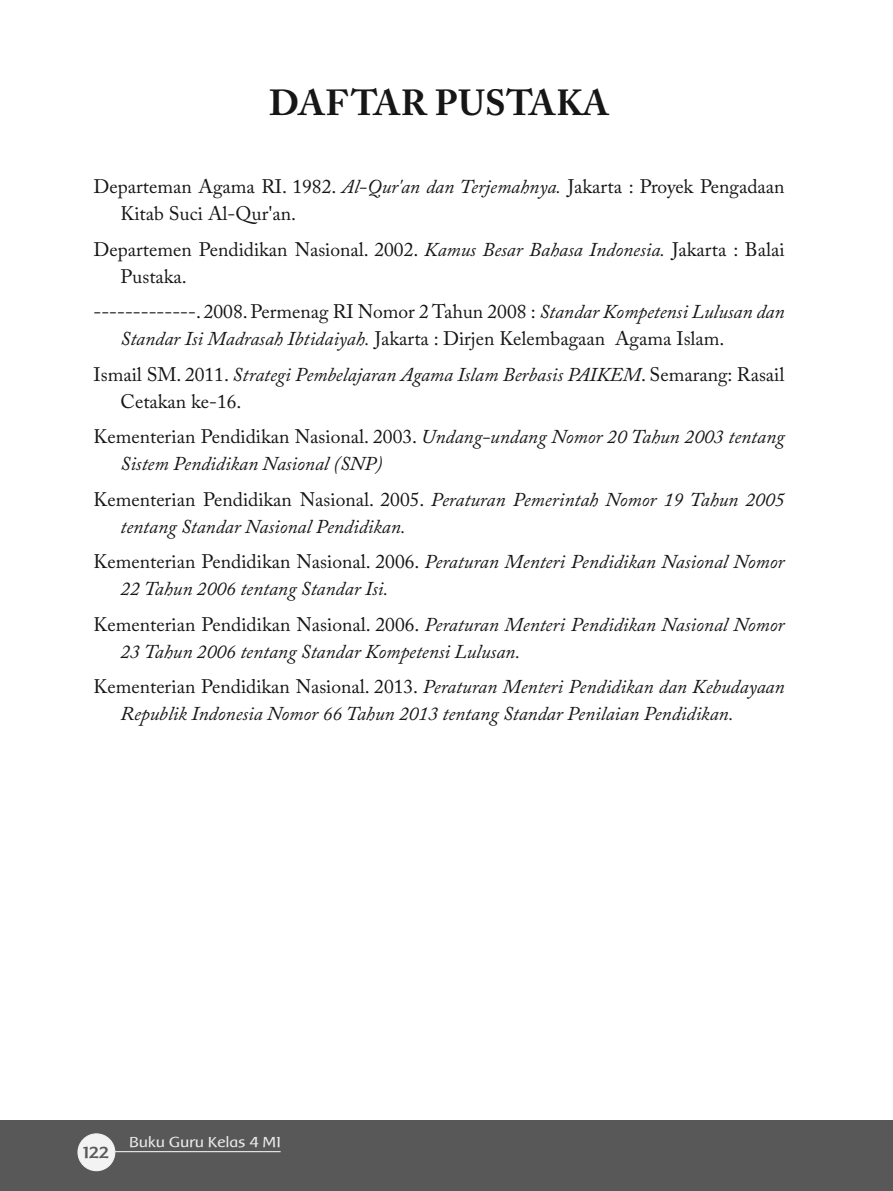
<style>
.page{position:relative;width:893px;height:1191px;background:#fff}
.page>*{position:absolute;margin:0;border:0;box-sizing:border-box;transform-origin:0 0}
.t1{font:700 36px "Adobe Caslon Pro";letter-spacing:.015em;color:#161616}
.t2{font:italic 19.5px/27px "Adobe Caslon Pro";color:#161616}
.t3{font:19.5px/27px "Adobe Caslon Pro";color:#161616}
.t4{font:700 16.5px "Baar Metanoia";color:#585858}
.t5{font:15px "Baar Metanoia";color:#ececec}
.s1{font-style:italic}
.s2{font-style:normal}
</style>
<div class="page">
<div style="left:0;top:1120px;width:893px;height:71px;background:#585858"></div>
<div style="left:78px;top:1133px;width:37px;height:37px;background:#f3f3f3;border-radius:50%"></div>
<div style="left:77px;top:1133px;width:38px;height:38px;border:1px solid #f3f3f3;border-radius:50%"></div>
<hr style="left:115px;top:1151px;width:166px;height:1px;background:#ececec">
<h1 class="t1" style="left:269px;top:81px;width:341px">DAFTAR PUSTAKA</h1>
<p class="t3" style="left:121px;top:175px;width:665px;text-indent:-27px">Departeman Agama RI. 1982. <span class="s1">Al-Qur'an dan Terjemahnya.</span> Jakarta : Proyek Pengadaan<br>Kitab Suci Al-Qur'an.</p>
<p class="t3" style="left:121px;top:238px;width:665px;text-indent:-27px">Departemen Pendidikan Nasional. 2002. <span class="s1">Kamus Besar Bahasa Indonesia.</span> Jakarta : Balai<br>Pustaka.</p>
<p class="t3" style="left:121px;top:300px;width:665px;text-indent:-27px">-------------. 2008. Permenag RI Nomor 2 Tahun 2008 : <span class="s1">Standar Kompetensi Lulusan dan<br>Standar Isi Madrasah Ibtidaiyah.</span> Jakarta : Dirjen Kelembagaan Agama Islam.</p>
<p class="t2" style="left:121px;top:363px;width:665px;text-indent:-27px"><span class="s2">Ismail SM. 2011.</span> Strategi Pembelajaran Agama Islam Berbasis PAIKEM<span class="s2">. Semarang: Rasail<br>Cetakan ke-16.</span></p>
<p class="t2" style="left:121px;top:425px;width:665px;text-indent:-27px"><span class="s2">Kementerian Pendidikan Nasional. 2003.</span> Undang-undang Nomor 20 Tahun 2003 tentang<br>Sistem Pendidikan Nasional (SNP)</p>
<p class="t2" style="left:121px;top:488px;width:665px;text-indent:-27px"><span class="s2">Kementerian Pendidikan Nasional. 2005.</span> Peraturan Pemerintah Nomor 19 Tahun 2005 tentang Standar Nasional Pendidikan.</p>
<p class="t2" style="left:121px;top:550px;width:665px;text-indent:-27px"><span class="s2">Kementerian Pendidikan Nasional. 2006.</span> Peraturan Menteri Pendidikan Nasional Nomor<br>22 Tahun 2006 tentang Standar Isi.</p>
<p class="t2" style="left:121px;top:613px;width:665px;text-indent:-27px"><span class="s2">Kementerian Pendidikan Nasional. 2006.</span> Peraturan Menteri Pendidikan Nasional Nomor<br>23 Tahun 2006 tentang Standar Kompetensi Lulusan.</p>
<p class="t2" style="left:121px;top:675px;width:665px;text-indent:-27px"><span class="s2">Kementerian Pendidikan Nasional. 2013.</span> Peraturan Menteri Pendidikan dan Kebudayaan<br>Republik Indonesia Nomor 66 Tahun 2013 tentang Standar Penilaian Pendidikan.</p>
<p class="t4" style="left:83px;top:1143px;width:28px">122</p>
<p class="t5" style="left:129px;top:1134px;width:153px">Buku Guru Kelas 4 MI</p>
</div>
